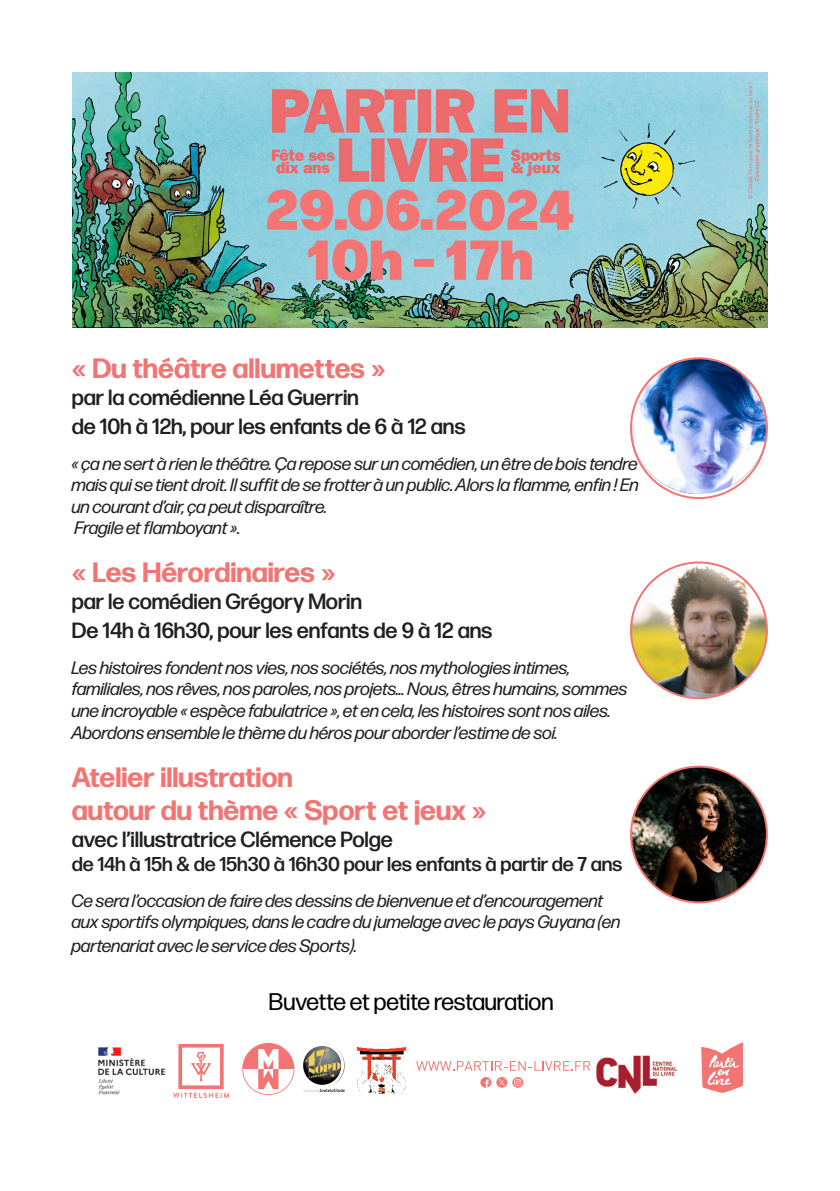
<style>
.page{position:relative;width:840px;height:1191px;background:#fff}
.page>*{position:absolute;margin:0;border:0;box-sizing:border-box;transform-origin:0 0}
.t1{font:900 56px/50px "Forma DJR Banner";letter-spacing:.025em;color:#f27573;text-align:center}
.t2{font:700 28px "Forma DJR Banner";letter-spacing:.025em;color:#f27573}
.t3{font:24px "Forma DJR Banner";letter-spacing:.025em;color:#000}
.t4{font:500 22px/28.8px "Forma DJR Banner";letter-spacing:.025em;color:#231f20}
.t5{font:500 20px "Forma DJR Banner";letter-spacing:.025em;color:#231f20}
.t6{font:italic 18px/21.6px "Forma DJR Banner";letter-spacing:.025em;color:#231f20}
</style>
<div class="page">
<img style="left:630px;top:358px;width:136px;height:136px;border-radius:67px">
<img style="left:72px;top:72px;width:695px;height:256px">
<img style="left:630px;top:562px;width:136px;height:136px;border-radius:68px">
<img style="left:632px;top:767px;width:134px;height:135px">
<svg style="left:701px;top:1042px;width:41px;height:50px"></svg>
<img style="left:583px;top:1055px;width:94px;height:39px">
<svg style="left:416px;top:1061px;width:174px;height:9px"></svg>
<svg style="left:480px;top:1077px;width:43px;height:11px"></svg>
<img style="left:98px;top:1047px;width:68px;height:48px">
<svg style="left:242px;top:1043px;width:52px;height:52px"></svg>
<div style="left:178px;top:1044px;width:45px;height:45px;border:4px solid #f27573"></div>
<svg style="left:191px;top:1051px;width:20px;height:30px"></svg>
<svg style="left:173px;top:1092px;width:56px;height:6px"></svg>
<img style="left:303px;top:1046px;width:42px;height:47px">
<img style="left:356px;top:1046px;width:51px;height:48px">
<p class="t1" style="left:266px;top:181px;width:309px">29.06.2024<br>10h - 17h</p>
<p class="t2" style="left:72px;top:351px;width:314px">« Du théâtre allumettes »</p>
<p class="t4" style="left:72px;top:382px;width:394px">par la comédienne Léa Guerrin<br>de 10h à 12h, pour les enfants de 6 à 12 ans</p>
<p class="t6" style="left:72px;top:452px;width:568px">« ça ne sert à rien le théâtre. Ça repose sur un comédien, un être de bois tendre mais qui se tient droit. Il suffit de se frotter à un public. Alors la flamme, enfin ! En un courant d’air, ça peut disparaître.<br>Fragile et flamboyant ».</p>
<p class="t2" style="left:72px;top:555px;width:264px">« Les Hérordinaires »</p>
<p class="t4" style="left:72px;top:586px;width:291px">par le comédien Grégory Morin</p>
<p class="t4" style="left:72px;top:615px;width:421px">De 14h à 16h30, pour les enfants de 9 à 12 ans</p>
<p class="t6" style="left:72px;top:656px;width:556px">Les histoires fondent nos vies, nos sociétés, nos mythologies intimes, familiales, nos rêves, nos paroles, nos projets… Nous, êtres humains, sommes une incroyable « espèce fabulatrice », et en cela, les histoires sont nos ailes.<br>Abordons ensemble le thème du héros pour aborder l’estime de soi.</p>
<p class="t2" style="left:72px;top:759px;width:222px">Atelier illustration</p>
<p class="t2" style="left:72px;top:793px;width:415px">autour du thème « Sport et jeux »</p>
<p class="t4" style="left:72px;top:824px;width:322px">avec l’illustratrice Clémence Polge</p>
<p class="t5" style="left:72px;top:851px;width:551px">de 14h à 15h &amp; de 15h30 à 16h30 pour les enfants à partir de 7 ans</p>
<p class="t6" style="left:72px;top:889px;width:549px">Ce sera l’occasion de faire des dessins de bienvenue et d’encouragement aux sportifs olympiques, dans le cadre du jumelage avec le pays Guyana (en</p>
<p class="t6" style="left:72px;top:935px;width:286px">partenariat avec le service des Sports).</p>
<p class="t3" style="left:269px;top:987px;width:285px">Buvette et petite restauration</p>
</div>
